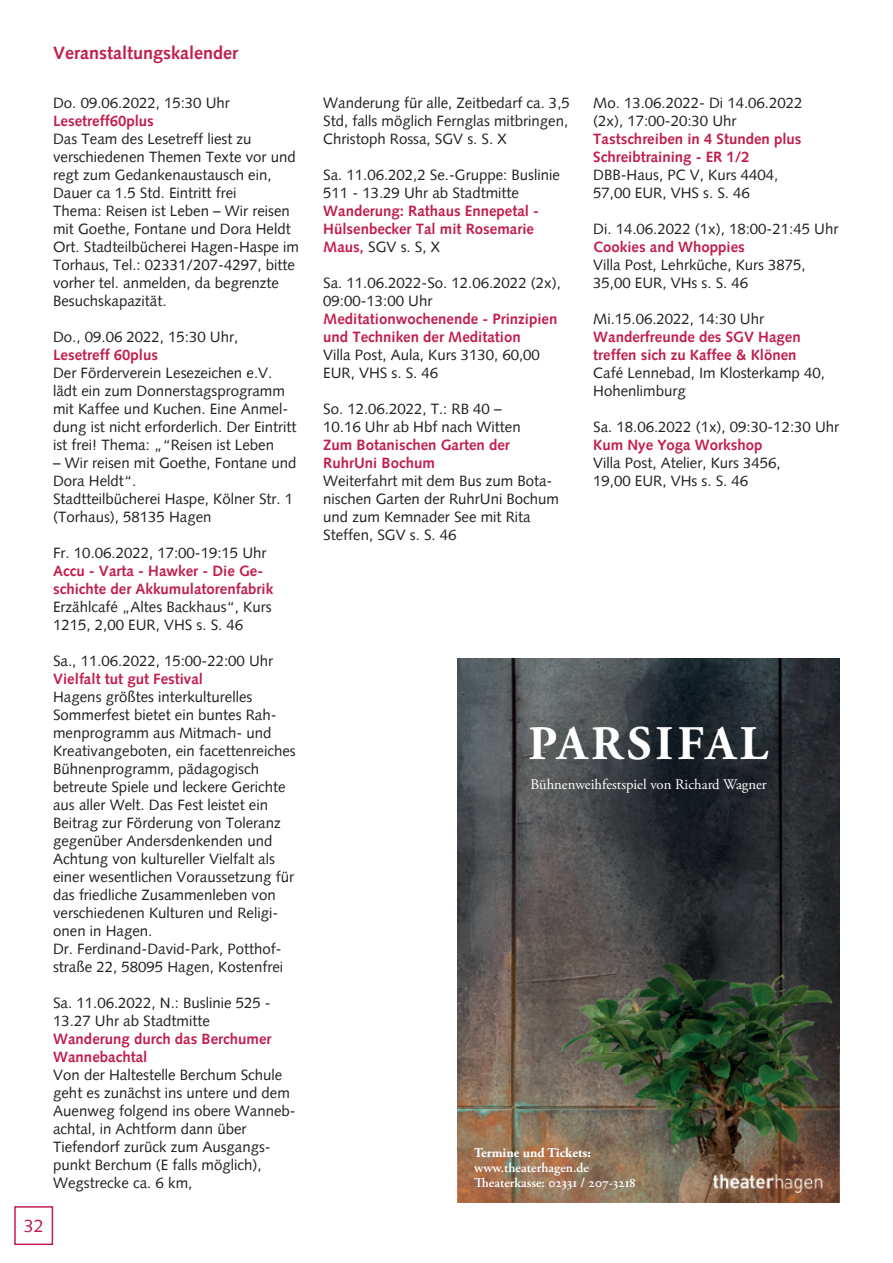
<style>
.page{position:relative;width:893px;height:1263px;background:#fff}
.page>*{position:absolute;margin:0;border:0;box-sizing:border-box;transform-origin:0 0}
.t1{font:700 48.15px "Adobe Garamond Pro";letter-spacing:.085em;color:#fff}
.t2{font:700 18px "Syntax";color:#c11e4e}
.t3{font:18px "Syntax";color:#c11e4e}
.t4{font:15px/18px "Syntax";color:#231f20}
.t5{font:700 15px/18px "Syntax";color:#c11e4e}
.t6{font:14.7px "Adobe Garamond Pro";color:#fff}
.t7{font:600 13.5px/15px "Adobe Garamond Pro";color:#fff}
.t8{font:700 13.5px "Adobe Garamond Pro";color:#fff}
.s1{font-weight:400;color:#231f20}
</style>
<div class="page">
<div style="left:14px;top:1206px;width:39px;height:39px;border:2px solid #c11e4e"></div>
<img style="left:457px;top:659px;width:383px;height:544px">
<img style="left:713px;top:1171px;width:110px;height:21px">
<svg style="left:474px;top:1178px;width:15px;height:9px"></svg>
<p class="t2" style="left:53px;top:44px;width:186px">Veranstaltungskalender</p>
<p class="t4" style="left:53px;top:95px;width:178px">Do. 09.06.2022, 15:30 Uhr</p>
<p class="t5" style="left:53px;top:113px;width:102px">Lesetreff60plus</p>
<p class="t4" style="left:53px;top:131px;width:247px">Das Team des Lesetreff liest zu verschiedenen Themen Texte vor und regt zum Gedankenaustausch ein, Dauer ca 1.5 Std. Eintritt frei<br>Thema: Reisen ist Leben – Wir reisen mit Goethe, Fontane und Dora Heldt Ort. Stadteilbücherei Hagen-Haspe im Torhaus, Tel.: 02331/207-4297, bitte vorher tel. anmelden, da begrenzte Besuchskapazität.</p>
<p class="t4" style="left:53px;top:329px;width:187px">Do., 09.06 2022, 15:30 Uhr,</p>
<p class="t5" style="left:53px;top:347px;width:106px">Lesetreff 60plus</p>
<p class="t4" style="left:53px;top:365px;width:245px">Der Förderverein Lesezeichen e.V. lädt ein zum Donnerstagsprogramm mit Kaffee und Kuchen. Eine Anmel&shy;dung ist nicht erforderlich. Der Eintritt ist frei! Thema: „“Reisen ist Leben</p>
<p class="t4" style="left:53px;top:455px;width:245px">– Wir reisen mit Goethe, Fontane und<br>Dora Heldt“.<br>Stadtteilbücherei Haspe, Kölner Str. 1 (Torhaus), 58135 Hagen</p>
<p class="t4" style="left:53px;top:545px;width:215px">Fr. 10.06.2022, 17:00-19:15 Uhr</p>
<p class="t5" style="left:53px;top:563px;width:222px">Accu - Varta - Hawker - Die Ge&shy;schichte der Akkumulatorenfabrik</p>
<p class="t4" style="left:53px;top:599px;width:220px">Erzählcafé „Altes Backhaus“, Kurs<br>1215, 2,00 EUR, VHS s. S. 46</p>
<p class="t4" style="left:53px;top:653px;width:222px">Sa., 11.06.2022, 15:00-22:00 Uhr</p>
<p class="t5" style="left:53px;top:671px;width:151px">Vielfalt tut gut Festival</p>
<p class="t4" style="left:53px;top:689px;width:244px">Hagens größtes interkulturelles Sommerfest bietet ein buntes Rah&shy;menprogramm aus Mitmach- und Kreativangeboten, ein facettenreiches Bühnenprogramm, pädagogisch betreute Spiele und leckere Gerichte aus aller Welt. Das Fest leistet ein Beitrag zur Förderung von Toleranz gegenüber Andersdenkenden und Achtung von kultureller Vielfalt als einer wesentlichen Voraussetzung für das friedliche Zusammenleben von verschiedenen Kulturen und Religi&shy;onen in Hagen.<br>Dr. Ferdinand-David-Park, Potthof&shy;straße 22, 58095 Hagen, Kostenfrei</p>
<p class="t4" style="left:53px;top:995px;width:219px">Sa. 11.06.2022, N.: Buslinie 525 -<br>13.27 Uhr ab Stadtmitte</p>
<p class="t5" style="left:53px;top:1031px;width:220px">Wanderung durch das Berchumer<br>Wannebachtal</p>
<p class="t4" style="left:53px;top:1067px;width:244px">Von der Haltestelle Berchum Schule geht es zunächst ins untere und dem<br>Auenweg folgend ins obere Wanneb&shy;achtal, in Achtform dann über<br>Tiefendorf zurück zum Ausgangs&shy;punkt Berchum (E falls möglich),<br>Wegstrecke ca. 6 km,</p>
<p class="t3" style="left:24px;top:1218px;width:22px">32</p>
<p class="t4" style="left:323px;top:95px;width:248px;text-align:justify">Wanderung für alle, Zeitbedarf ca. 3,5<br>Std, falls möglich Fernglas mitbringen, Christoph Rossa, SGV s. S. X</p>
<p class="t4" style="left:323px;top:167px;width:238px">Sa. 11.06.202,2 Se.-Gruppe: Buslinie<br>511 - 13.29 Uhr ab Stadtmitte</p>
<p class="t5" style="left:323px;top:203px;width:217px">Wanderung: Rathaus Ennepetal -<br>Hülsenbecker Tal mit Rosemarie<br>Maus, <span class="s1">SGV s. S, X</span></p>
<p class="t4" style="left:323px;top:275px;width:239px">Sa. 11.06.2022-So. 12.06.2022 (2x),<br>09:00-13:00 Uhr</p>
<p class="t5" style="left:323px;top:311px;width:236px">Meditationwochenende - Prinzipien und Techniken der Meditation</p>
<p class="t4" style="left:323px;top:347px;width:218px">Villa Post, Aula, Kurs 3130, 60,00<br>EUR, VHS s. S. 46</p>
<p class="t4" style="left:323px;top:401px;width:199px">So. 12.06.2022, T.: RB 40 –<br>10.16 Uhr ab Hbf nach Witten</p>
<p class="t5" style="left:323px;top:437px;width:188px">Zum Botanischen Garten der<br>RuhrUni Bochum</p>
<p class="t4" style="left:323px;top:473px;width:237px">Weiterfahrt mit dem Bus zum Bota&shy;nischen Garten der RuhrUni Bochum und zum Kemnader See mit Rita<br>Steffen, SGV s. S. 46</p>
<p class="t4" style="left:593px;top:95px;width:211px">Mo. 13.06.2022- Di 14.06.2022 (2x), 17:00-20:30 Uhr</p>
<p class="t5" style="left:593px;top:131px;width:210px">Tastschreiben in 4 Stunden plus<br>Schreibtraining - ER 1/2</p>
<p class="t4" style="left:593px;top:167px;width:187px">DBB-Haus, PC V, Kurs 4404,<br>57,00 EUR, VHS s. S. 46</p>
<p class="t4" style="left:593px;top:221px;width:247px">Di. 14.06.2022 (1x), 18:00-21:45 Uhr</p>
<p class="t5" style="left:593px;top:239px;width:153px">Cookies and Whoppies</p>
<p class="t4" style="left:593px;top:257px;width:214px">Villa Post, Lehrküche, Kurs 3875,<br>35,00 EUR, VHs s. S. 46</p>
<p class="t4" style="left:593px;top:311px;width:172px">Mi.15.06.2022, 14:30 Uhr</p>
<p class="t5" style="left:593px;top:329px;width:209px">Wanderfreunde des SGV Hagen treffen sich zu Kaffee &amp; Klönen</p>
<p class="t4" style="left:593px;top:365px;width:233px">Café Lennebad, Im Klosterkamp 40,<br>Hohenlimburg</p>
<p class="t4" style="left:593px;top:419px;width:247px">Sa. 18.06.2022 (1x), 09:30-12:30 Uhr</p>
<p class="t5" style="left:593px;top:437px;width:171px">Kum Nye Yoga Workshop</p>
<p class="t4" style="left:593px;top:455px;width:189px">Villa Post, Atelier, Kurs 3456,<br>19,00 EUR, VHs s. S. 46</p>
<h1 class="t1" style="left:529px;top:716px;width:241px">PARSIFAL</h1>
<p class="t6" style="left:530px;top:775px;width:238px">Bühnenweihfestspiel von Richard Wagner</p>
<p class="t8" style="left:474px;top:1145px;width:118px">Termine und Tickets:</p>
<p class="t7" style="left:489px;top:1161px;width:148px;text-indent:-15px">www.theaterhagen.de eaterkasse: 02331 / 207-3218</p>
</div>
